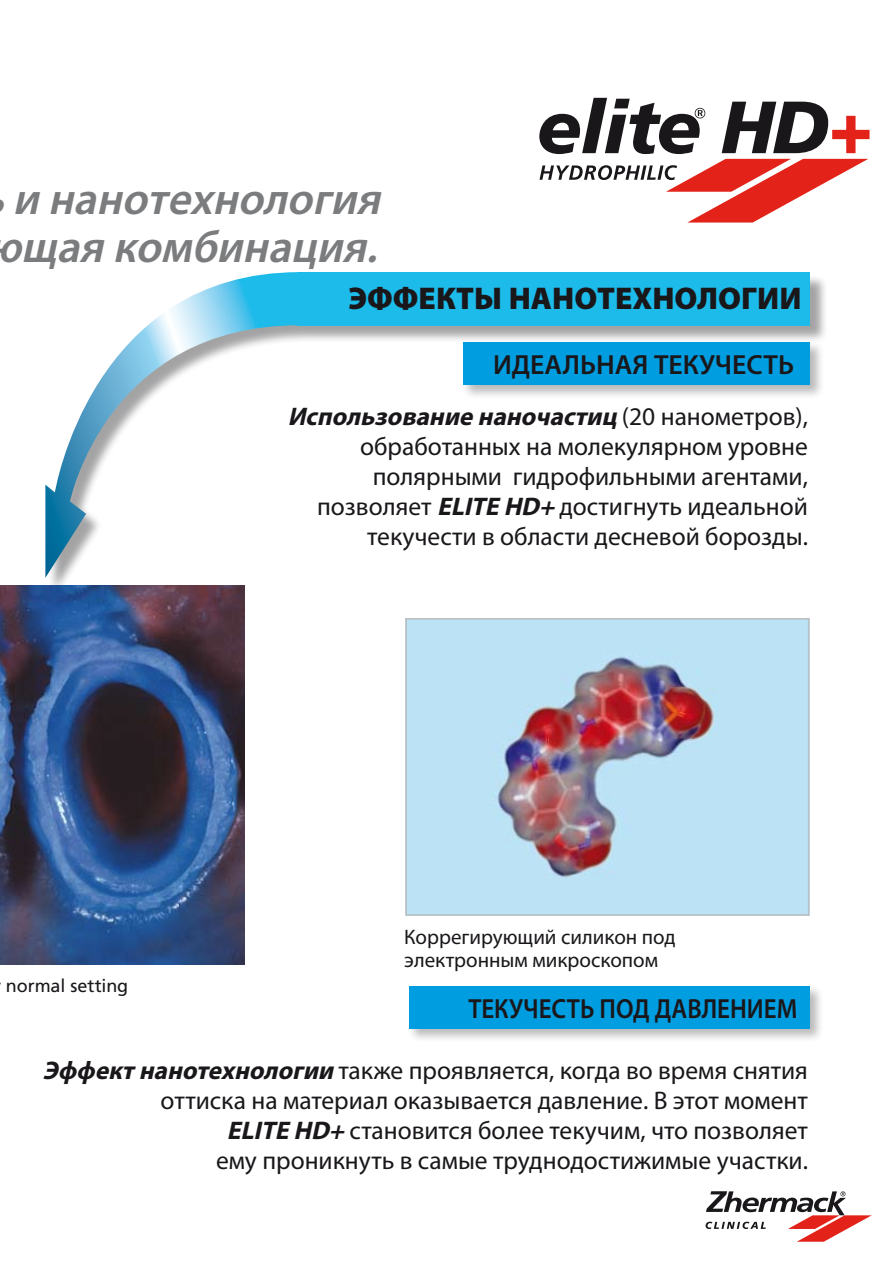
<style>
.page{position:relative;width:893px;height:1263px;background:#fff}
.page>*{position:absolute;margin:0;border:0;box-sizing:border-box;transform-origin:0 0}
.t1{font:italic 600 45px/48px "Myriad Pro";color:#7b7c7e;text-align:center}
.t2{font:900 31.5px "Myriad Pro";color:#1a171b}
.t3{font:600 27.75px "Myriad Pro";color:#1a171b;scale:.9 1}
.t4{font:600 27.75px "Myriad Pro";color:#1a171b}
.t5{font:25.5px/30px "Myriad Pro";color:#1a171b;text-align:right}
.t6{font:21px/22.5px "Myriad Pro";color:#1a171b}
.t7{font:18px "Frutiger LT";letter-spacing:-.005em;color:#1a171b}
.s1{font-weight:700;font-style:italic}
</style>
<div class="page">
<img style="left:408px;top:621px;width:398px;height:292px">
<div style="left:405px;top:618px;width:404px;height:298px;border:2px solid #bcbdbf"></div>
<img style="left:0;top:585px;width:244px;height:379px">
<div style="left:47px;top:274px;width:781px;height:320px;background:#1a171b;opacity:.4"></div>
<div style="left:297px;top:272px;width:513px;height:53px;background:#1dbbea"></div>
<svg style="left:45px;top:272px;width:254px;height:306px"></svg>
<div style="left:462px;top:340px;width:362px;height:59px;background:#1a171b;opacity:.3"></div>
<div style="left:463px;top:342px;width:347px;height:43px;background:#009ee0"></div>
<div style="left:407px;top:984px;width:418px;height:59px;background:#1a171b;opacity:.3"></div>
<div style="left:409px;top:986px;width:401px;height:42px;background:#009ee0"></div>
<svg style="left:706px;top:1191px;width:166px;height:51px"></svg>
<svg style="left:539px;top:98px;width:330px;height:125px"></svg>
<h1 class="t1" style="left:-13px;top:173px;width:406px">и нанотехнология ющая комбинация.</h1>
<p class="t2" style="left:348px;top:280px;width:455px">ЭФФЕКТЫ НАНОТЕХНОЛОГИИ</p>
<p class="t4" style="left:493px;top:347px;width:303px">ИДЕАЛЬНАЯ ТЕКУЧЕСТЬ</p>
<p class="t5" style="left:288px;top:401px;width:522px"><span class="s1">Использование наночастиц</span> ( 2 0 н а н о м е т р о в ) , обработанных на молекулярном уровне полярными гидрофильными агентами, позволяет <span class="s1">ELITE HD+</span> достигнуть идеальной текучести в области десневой борозды.</p>
<p class="t7" style="left:6px;top:975px;width:124px">normal setting</p>
<p class="t6" style="left:404px;top:926px;width:273px">Коррегирующий силикон под электронным микроскопом</p>
<p class="t3" style="left:468px;top:990px;width:367px">ТЕКУЧЕСТЬ ПОД ДАВЛЕНИЕМ</p>
<p class="t5" style="left:43px;top:1055px;width:766px"><span class="s1">Эффектнанотехнологии</span> также проявляется, когда во время снятия оттиска на материал оказывается давление. В этот момент<br><span class="s1">ELITE HD+</span> становится более текучим, что позволяет<br>ему проникнуть в самые труднодостижимые участки.</p>
</div>
